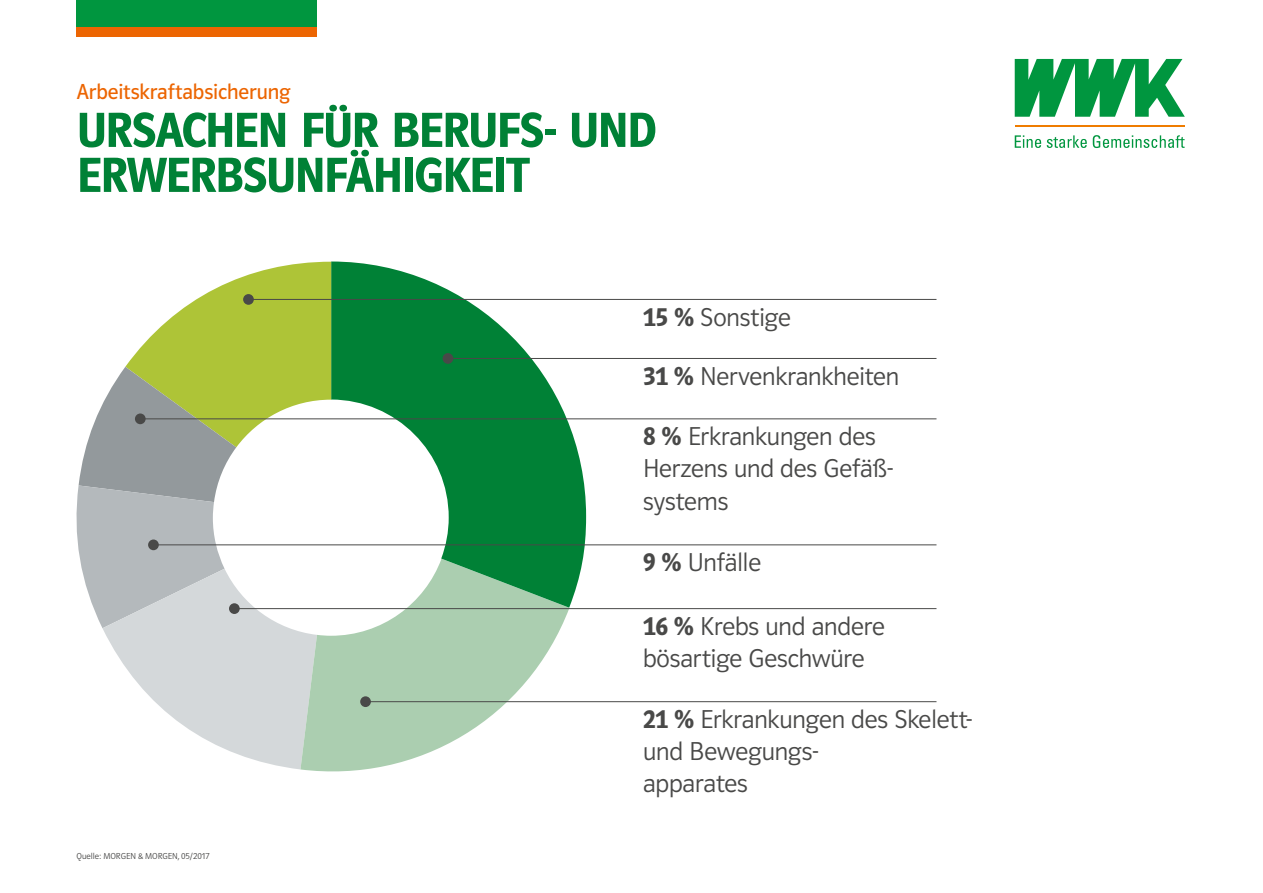
<style>
.page{position:relative;width:1263px;height:893px;background:#fff}
.page>*{position:absolute;margin:0;border:0;box-sizing:border-box;transform-origin:0 0}
.t1{font:600 51px/45px "WWK Polo 66";letter-spacing:-.03em;color:#008136}
.t2{font:26.85px/32.1px "WWK Polo 66 Leicht";letter-spacing:-.005em;color:#494948}
.t3{font:22.5px "WWK Polo 66 Buch";letter-spacing:-.005em;color:#ec6502}
.t4{font:9px "WWK Polo 66 Leicht";color:#494948}
.s1{font-family:"WWK Polo 66";font-weight:600}
</style>
<div class="page">
<div style="left:77px;top:0;width:240px;height:28px;background:#00963f"></div>
<div style="left:77px;top:28px;width:240px;height:9px;background:#ec6502"></div>
<svg style="left:1015px;top:59px;width:170px;height:58px"></svg>
<hr style="left:1015px;top:125px;width:169px;height:2px;background:#ef7c00">
<svg style="left:1015px;top:135px;width:26px;height:13px"></svg>
<svg style="left:1047px;top:135px;width:40px;height:13px"></svg>
<svg style="left:1093px;top:135px;width:92px;height:13px"></svg>
<svg style="left:76px;top:262px;width:255px;height:507px"></svg>
<svg style="left:300px;top:559px;width:269px;height:213px;fill:#abceb0"></svg>
<svg style="left:331px;top:261px;width:255px;height:347px;fill:#008136"></svg>
<hr style="left:448px;top:358px;width:488px;height:1px;background:#494948">
<div style="left:443px;top:353px;width:10px;height:11px;background:#494948;border-radius:50%"></div>
<hr style="left:248px;top:299px;width:688px;height:1px;background:#494948">
<div style="left:243px;top:294px;width:11px;height:11px;background:#494948;border-radius:50%"></div>
<hr style="left:140px;top:418px;width:796px;height:1px;background:#494948">
<div style="left:135px;top:413px;width:11px;height:11px;background:#494948;border-radius:50%"></div>
<hr style="left:153px;top:544px;width:783px;height:1px;background:#494948">
<div style="left:148px;top:539px;width:11px;height:11px;background:#494948;border-radius:50%"></div>
<hr style="left:366px;top:701px;width:570px;height:1px;background:#494948">
<div style="left:360px;top:696px;width:11px;height:11px;background:#494948;border-radius:50%"></div>
<hr style="left:234px;top:608px;width:702px;height:1px;background:#494948">
<div style="left:229px;top:603px;width:11px;height:11px;background:#494948;border-radius:50%"></div>
<p class="t3" style="left:77px;top:80px;width:215px">Arbeitskraftabsicherung</p>
<h1 class="t1" style="left:77px;top:108px;width:582px">URSACHEN FÜR BERUFS- UND<br>ERWERBSUNFÄHIGKEIT</h1>
<p class="t2" style="left:643px;top:301px;width:149px"><span class="s1">15 %</span> Sonstige</p>
<p class="t2" style="left:643px;top:360px;width:258px"><span class="s1">31 %</span> Nervenkrankheiten</p>
<p class="t2" style="left:643px;top:421px;width:252px"><span class="s1">8 %</span> Erkrankungen des<br>Herzens und des Gefäß&shy;systems</p>
<p class="t2" style="left:643px;top:547px;width:120px"><span class="s1">9 %</span> Unfälle</p>
<p class="t2" style="left:643px;top:610px;width:243px"><span class="s1">16 %</span> Krebs und andere bösartige Geschwüre</p>
<p class="t4" style="left:77px;top:851px;width:134px">Quelle: MORGEN &amp; MORGEN, 05/2017</p>
<p class="t2" style="left:643px;top:703px;width:331px"><span class="s1">21 %</span> Erkrankungen des Skelett&shy;und Bewegungs-<br>apparates</p>
</div>
